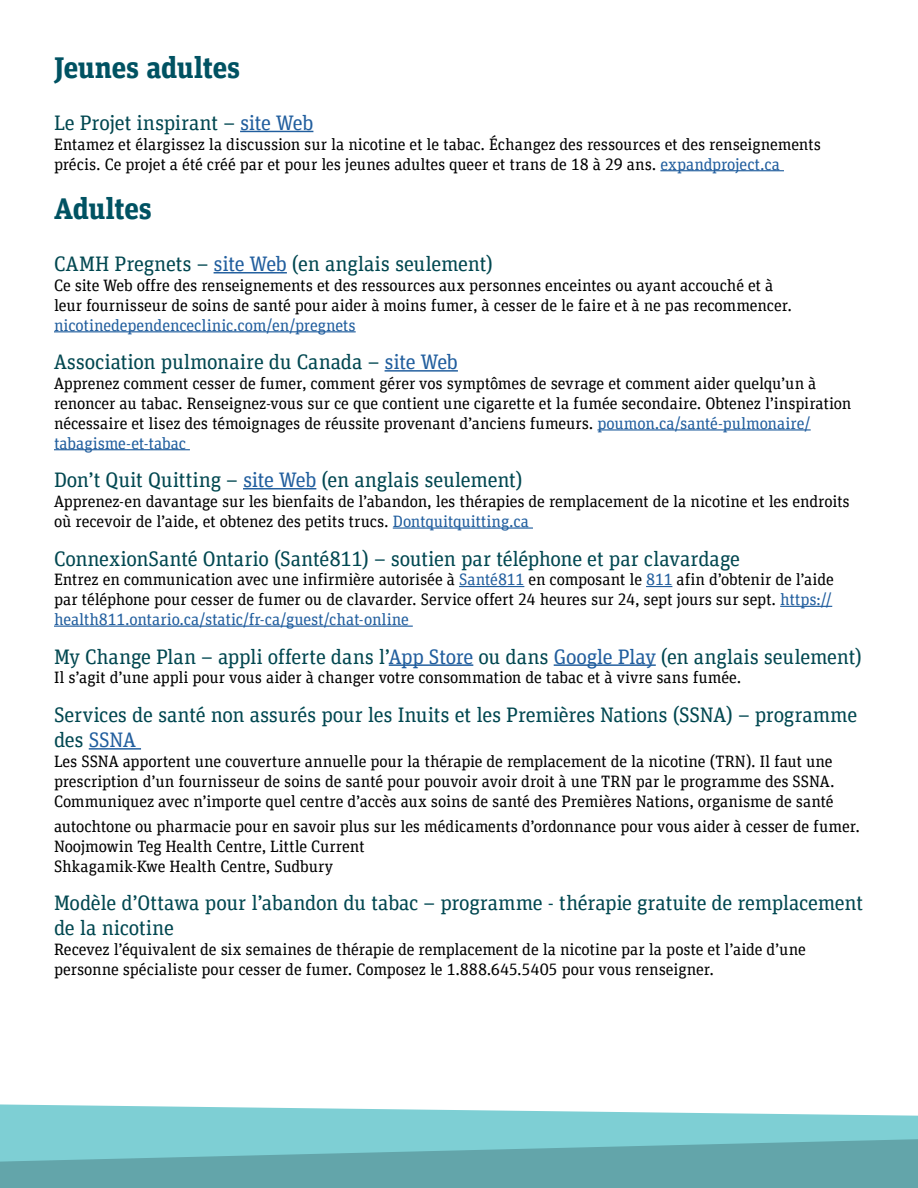
<style>
.page{position:relative;width:918px;height:1188px;background:#fff}
.page>*{position:absolute;margin:0;border:0;box-sizing:border-box;transform-origin:0 0}
.t1{font:700 30px "Unit Slab Pro";letter-spacing:-.015em;color:#005262}
.t2{font:21px/25.2px "Unit Slab Pro";letter-spacing:-.01em;color:#004750}
.Paragraph{font:16.5px/19.8px "Unit Slab Pro";letter-spacing:-.005em;color:#000}
.s1{color:#215e9e}
</style>
<div class="page">
<hr style="left:240px;top:131px;width:73px;height:1px;background:#215e9e">
<hr style="left:660px;top:170px;width:124px;height:1px;background:#215e9e">
<hr style="left:214px;top:272px;width:73px;height:1px;background:#215e9e">
<hr style="left:54px;top:331px;width:302px;height:1px;background:#215e9e">
<hr style="left:385px;top:370px;width:73px;height:2px;background:#215e9e">
<hr style="left:597px;top:429px;width:214px;height:2px;background:#215e9e">
<hr style="left:54px;top:449px;width:136px;height:1px;background:#215e9e">
<hr style="left:243px;top:488px;width:73px;height:1px;background:#215e9e">
<hr style="left:393px;top:527px;width:140px;height:2px;background:#215e9e">
<hr style="left:459px;top:586px;width:65px;height:1px;background:#215e9e">
<svg style="left:646px;top:586px;width:26px;height:1px"></svg>
<hr style="left:780px;top:606px;width:52px;height:1px;background:#215e9e">
<hr style="left:54px;top:626px;width:359px;height:1px;background:#215e9e">
<hr style="left:389px;top:664px;width:84px;height:2px;background:#215e9e">
<hr style="left:554px;top:664px;width:102px;height:2px;background:#215e9e">
<hr style="left:89px;top:748px;width:52px;height:2px;background:#215e9e">
<svg style="left:0;top:1104px;width:918px;height:35px;fill:#7ecfd4"></svg>
<svg style="left:0;top:1139px;width:918px;height:49px;background:#69aeb3"></svg>
<h2 class="t1" style="left:54px;top:45px;width:188px">Jeunes adultes</h2>
<h3 class="t2" style="left:54px;top:109px;width:261px">Le Projet inspirant – <span class="s1">site Web</span></h3>
<p class="Paragraph" style="left:54px;top:134px;width:768px">Entamez et élargissez la discussion sur la nicotine et le tabac. Échangez des ressources et des renseignements précis. Ce projet a été créé par et pour les jeunes adultes queer et trans de 18 à 29 ans. <span class="s1">expandproject.ca</span></p>
<h2 class="t1" style="left:54px;top:187px;width:99px">Adultes</h2>
<h3 class="t2" style="left:54px;top:251px;width:440px">CAMH Pregnets – <span class="s1">site Web</span> (en anglais seulement)</h3>
<p class="Paragraph" style="left:54px;top:275px;width:740px">Ce site Web offre des renseignements et des ressources aux personnes enceintes ou ayant accouché et à leur fournisseur de soins de santé pour aider à moins fumer, à cesser de le faire et à ne pas recommencer. <span class="s1">nicotinedependenceclinic.com/en/pregnets</span></p>
<h3 class="t2" style="left:54px;top:349px;width:405px">Association pulmonaire du Canada – <span class="s1">site Web</span></h3>
<p class="Paragraph" style="left:54px;top:373px;width:799px">Apprenez comment cesser de fumer, comment gérer vos symptômes de sevrage et comment aider quelqu’un à renoncer au tabac. Renseignez-vous sur ce que contient une cigarette et la fumée secondaire. Obtenez l’inspiration nécessaire et lisez des témoignages de réussite provenant d’anciens fumeurs. <span class="s1">poumon.ca/santé-pulmonaire/ tabagisme-et-tabac</span></p>
<h3 class="t2" style="left:54px;top:467px;width:470px">Don’t Quit Quitting – <span class="s1">site Web</span> (en anglais seulement)</h3>
<p class="Paragraph" style="left:54px;top:491px;width:797px">Apprenez-en davantage sur les bienfaits de l’abandon, les thérapies de remplacement de la nicotine et les endroits où recevoir de l’aide, et obtenez des petits trucs. <span class="s1">Dontquitquitting.ca</span></p>
<h3 class="t2" style="left:54px;top:545px;width:687px">ConnexionSanté Ontario (Santé811) – soutien par téléphone et par clavardage</h3>
<p class="Paragraph" style="left:54px;top:569px;width:781px;text-align:justify">Entrez en communication avec une infirmière autorisée à <span class="s1">Santé811</span> en composant le <span class="s1">811</span> afin d’obtenir de l’aide par téléphone pour cesser de fumer ou de clavarder. Service offert 24 heures sur 24, sept jours sur sept. <span class="s1">https:// health811.ontario.ca/static/fr-ca/guest/chat-online</span></p>
<h3 class="t2" style="left:54px;top:643px;width:809px">My Change Plan – appli offerte dans l’<span class="s1">App Store</span> ou dans <span class="s1">Google Play</span> (en anglais seulement)</h3>
<p class="Paragraph" style="left:54px;top:667px;width:689px">Il s’agit d’une appli pour vous aider à changer votre consommation de tabac et à vivre sans fumée.</p>
<h3 class="t2" style="left:54px;top:702px;width:805px">Services de santé non assurés pour les Inuits et les Premières Nations (SSNA) – programme des <span class="s1">SSNA</span></h3>
<p class="Paragraph" style="left:54px;top:751px;width:782px">Les SSNA apportent une couverture annuelle pour la thérapie de remplacement de la nicotine (TRN). Il faut une prescription d’un fournisseur de soins de santé pour pouvoir avoir droit à une TRN par le programme des SSNA.<br>Communiquez avec n’importe quel centre d’accès aux soins de santé des Premières Nations, organisme de santé</p>
<p class="Paragraph" style="left:54px;top:816px;width:808px">autochtone ou pharmacie pour en savoir plus sur les médicaments d’ordonnance pour vous aider à cesser de fumer.</p>
<p class="Paragraph" style="left:54px;top:836px;width:312px">Noojmowin Teg Health Centre, Little Current</p>
<p class="Paragraph" style="left:54px;top:855px;width:281px">Shkagamik-Kwe Health Centre, Sudbury</p>
<h3 class="t2" style="left:54px;top:890px;width:811px">Modèle d’Ottawa pour l’abandon du tabac – programme - thérapie gratuite de remplacement de la nicotine</h3>
<p class="Paragraph" style="left:54px;top:939px;width:753px">Recevez l’équivalent de six semaines de thérapie de remplacement de la nicotine par la poste et l’aide d’une personne spécialiste pour cesser de fumer. Composez le 1.888.645.5405 pour vous renseigner.</p>
</div>
